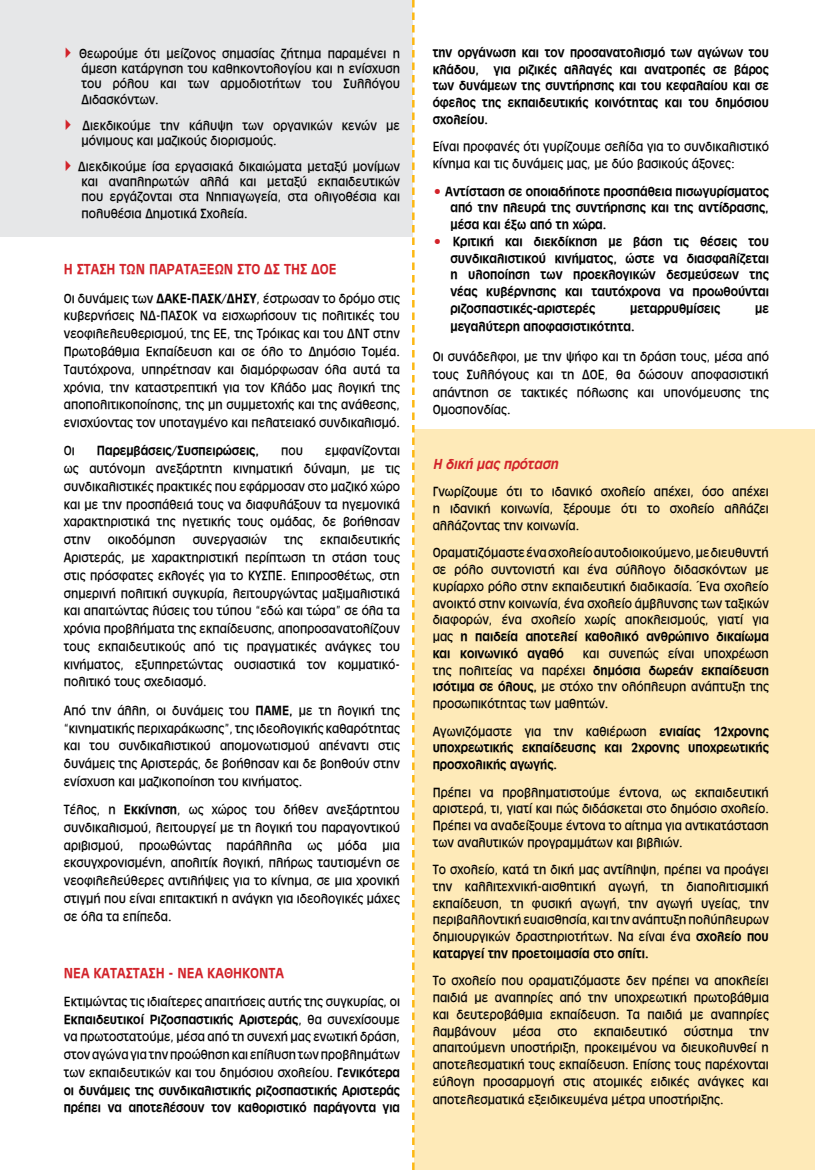
<style>
.page{position:relative;width:815px;height:1170px;background:#fff}
.page>*{position:absolute;margin:0;border:0;box-sizing:border-box;transform-origin:0 0}
.t1{font:15px "UB Antique Olive Bold";color:#d2232a;scale:.95 1}
.t2{font:italic 15px "UB Antique Olive Bold";color:#d2232a;scale:.95 1}
.t3{font:13.75px/17.8px "UB Antique Olive";color:#000;text-align:justify;scale:.95 1}
.t4{font:13.75px/16.8px "UB Antique Olive Bold";color:#000;text-align:justify;scale:.95 1}
.t5{font:13.75px/16.8px "UB Antique Olive Bold";color:#000;scale:.93 1}
.s1{font-family:"PF Din Text Pro";font-size:15px;color:#d2232a}
.s2{font-family:"UB Antique Olive Bold"}
.s3{font-family:"UB Antique Olive"}
.s4{font-family:"UB Antique Olive";color:#d2232a}
</style>
<div class="page">
<div style="left:0;top:0;width:412px;height:236px;background:#e6e7e8"></div>
<div style="left:415px;top:430px;width:400px;height:739px;background:#feeab8"></div>
<svg style="left:412px;top:0;width:3px;height:1169px"></svg>
<p class="t3" style="left:81px;top:46px;width:337px;line-height:15.2px;text-indent:-18px"><span class="s1">▶</span> Θεωρούμε ότι μείζονος σημασίας ζήτημα παραμένει η άμεση κατάργηση του καθηκοντολογίου και η ενίσχυση του ρόλου και των αρμοδιοτήτων του Συλλόγου Διδασκόντων.</p>
<p class="t3" style="left:81px;top:118px;width:337px;line-height:15.2px;text-indent:-18px"><span class="s1">▶</span> Διεκδικούμε την κάλυψη των οργανικών κενών με μόνιμους και μαζικούς διορισμούς.</p>
<p class="t3" style="left:81px;top:159px;width:337px;line-height:15.2px;text-indent:-18px"><span class="s1">▶</span> Διεκδικούμε ίσα εργασιακά δικαιώματα μεταξύ μονίμων και αναπληρωτών αλλά και μεταξύ εκπαιδευτικών που εργάζονται στα Νηπιαγωγεία, στα ολιγοθέσια και</p>
<p class="t3" style="left:81px;top:205px;width:176px">πολυθέσια Δημοτικά Σχολεία.</p>
<p class="t1" style="left:64px;top:261px;width:23px">Η στάση</p>
<p class="t1" style="left:120px;top:261px;width:41px">των παρατά</p>
<p class="t1" style="left:199px;top:261px;width:49px">ξεων στο</p>
<p class="t1" style="left:264px;top:261px;width:30px">ΔΣ της</p>
<p class="t1" style="left:311px;top:261px;width:28px">ΔΟΕ</p>
<p class="t3" style="left:64px;top:289px;width:355px">Οι δυνάμεις των <span class="s2">ΔΑΚΕ-ΠΑΣΚ/ΔΗΣΥ</span>, έστρωσαν το δρόμο στις κυβερνήσεις ΝΔ-ΠΑΣΟΚ να εισχωρήσουν τις πολιτικές του νεοφιλελευθερισμού, της ΕΕ, της Τρόικας και του ΔΝΤ στην Πρωτοβάθμια Εκπαίδευση και σε όλο το Δημόσιο Τομέα.<br>Ταυτόχρονα, υπηρέτησαν και διαμόρφωσαν όλα αυτά τα χρόνια, την καταστρεπτική για τον Κλάδο μας λογική της αποπολιτικοποίησης, της μη συμμετοχής και της ανάθεσης, ενισχύοντας τον υποταγμένο και πελατειακό συνδικαλισμό.</p>
<p class="t3" style="left:64px;top:442px;width:13px">Οι</p>
<p class="t4" style="left:97px;top:442px;width:172px">Παρεμβάσεις/Συσπειρώσεις,</p>
<p class="t3" style="left:281px;top:442px;width:25px">που</p>
<p class="t3" style="left:64px;top:442px;width:355px;text-indent:261px">εμφανίζονται ως αυτόνομη ανεξάρτητη κινηματική δύναμη, με τις συνδικαλιστικές πρακτικές που εφάρμοσαν στο μαζικό χώρο και με την προσπάθειά τους να διαφυλάξουν τα ηγεμονικά χαρακτηριστικά της ηγετικής τους ομάδας, δε βοήθησαν στην</p>
<p class="t3" style="left:64px;top:531px;width:355px;text-indent:257px">εκπαιδευτικής Αριστεράς, με χαρακτηριστική περίπτωση τη στάση τους στις πρόσφατες εκλογές για το ΚΥΣΠΕ. Επιπροσθέτως, στη σημερινή πολιτική συγκυρία, λειτουργώντας μαξιμαλιστικά και απαιτώντας λύσεις του τύπου “εδώ και τώρα” σε όλα τα χρόνια προβλήματα της εκπαίδευσης, αποπροσανατολίζουν τους εκπαιδευτικούς από τις πραγματικές ανάγκες του κινήματος, εξυπηρετώντας ουσιαστικά τον κομματικό&shy;πολιτικό τους σχεδιασμό.</p>
<p class="t3" style="left:64px;top:701px;width:355px">Από την άλλη, οι δυνάμεις του <span class="s2">ΠΑΜΕ,</span> με τη λογική της “κινηματικής περιχαράκωσης”, της ιδεολογικής καθαρότητας και του συνδικαλιστικού απομονωτισμού απέναντι στις δυνάμεις της Αριστεράς, δε βοήθησαν και δε βοηθούν στην ενίσχυση και μαζικοποίηση του κινήματος.</p>
<p class="t3" style="left:64px;top:801px;width:355px">Τέλος, η <span class="s2">Εκκίνηση</span>, ως χώρος του δήθεν ανεξάρτητου συνδικαλισμού, λειτουργεί με τη λογική του παραγοντικού αριβισμού, προωθώντας παράλληλα ως μόδα μια εκσυγχρονισμένη, απολιτίκ λογική, πλήρως ταυτισμένη σε νεοφιλελεύθερες αντιλήψεις για το κίνημα, σε μια χρονική στιγμή που είναι επιτακτική η ανάγκη για ιδεολογικές μάχες σε όλα τα επίπεδα.</p>
<p class="t3" style="left:108px;top:531px;width:73px">οικοδόμηση</p>
<p class="t3" style="left:193px;top:531px;width:80px">συνεργασιών</p>
<p class="t3" style="left:284px;top:531px;width:21px">της</p>
<p class="t1" style="left:64px;top:964px;width:10px">Νέα</p>
<p class="t1" style="left:94px;top:964px;width:18px">κατάσταση</p>
<p class="t1" style="left:169px;top:964px;width:20px">- Νέα</p>
<p class="t1" style="left:207px;top:964px;width:74px">καθήκοντα</p>
<p class="t3" style="left:64px;top:992px;width:355px">Εκτιμώντας τις ιδιαίτερες απαιτήσεις αυτής της συγκυρίας, οι</p>
<p class="t4" style="left:64px;top:1010px;width:355px">Εκπαιδευτικοί Ριζοσπαστικής Αριστεράς<span class="s3">, θα συνεχίσουμε</span></p>
<p class="t3" style="left:64px;top:1028px;width:355px">να πρωτοστατούμε, μέσα από τη συνεχή μας ενωτική δράση, στον αγώνα για την προώθηση και επίλυση των προβλημάτων των εκπαιδευτικών και του δημόσιου σχολείου. <span class="s2">Γενικότερα</span></p>
<p class="t5" style="left:64px;top:1081px;width:363px;line-height:17.8px">οι δυνάμεις της συνδικαλιστικής ριζοσπαστικής Αριστεράς πρέπει να αποτελέσουν τον καθοριστικό παράγοντα για</p>
<p class="t5" style="left:433px;top:44px;width:363px;text-align:justify">την οργάνωση και τον προσανατολισμό των αγώνων του κλάδου, για ριζικές αλλαγές και ανατροπές σε βάρος των δυνάμεων της συντήρησης και του κεφαλαίου και σε όφελος της εκπαιδευτικής κοινότητας και του δημόσιου σχολείου.</p>
<p class="t3" style="left:433px;top:139px;width:355px;line-height:16.8px">Είναι προφανές ότι γυρίζουμε σελίδα για το συνδικαλιστικό κίνημα και τις δυνάμεις μας, με δύο βασικούς άξονες:</p>
<p class="t4" style="left:450px;top:183px;width:337px;text-indent:-18px"><span class="s4">•</span> Αντίσταση σε οποιαδήποτε προσπάθεια πισωγυρίσματος από την πλευρά της συντήρησης και της αντίδρασης, μέσα και έξω από τη χώρα.</p>
<p class="t4" style="left:450px;top:233px;width:337px;text-indent:-18px"><span class="s4">•</span> Κριτική και διεκδίκηση με βάση τις θέσεις του συνδικαλιστικού κινήματος, ώστε να διασφαλίζεται η υλοποίηση των προεκλογικών δεσμεύσεων της νέας κυβέρνησης και ταυτόχρονα να προωθούνται ριζοσπαστικές-αριστερές</p>
<p class="t4" style="left:630px;top:300px;width:96px">μεταρρυθμίσεις</p>
<p class="t4" style="left:755px;top:300px;width:16px">με</p>
<p class="t4" style="left:450px;top:318px;width:195px">μεγαλύτερη αποφασιστικότητα.</p>
<p class="t3" style="left:433px;top:348px;width:355px">Οι συνάδελφοι, με την ψήφο και τη δράση τους, μέσα από τους Συλλόγους και τη ΔΟΕ, θα δώσουν αποφασιστική απάντηση σε τακτικές πόλωσης και υπονόμευσης της Ομοσπονδίας.</p>
<p class="t2" style="left:433px;top:456px;width:134px">Η δική μας πρόταση</p>
<p class="t3" style="left:433px;top:483px;width:355px;line-height:16.8px">Γνωρίζουμε ότι το ιδανικό σχολείο απέχει, όσο απέχει η ιδανική κοινωνία, ξέρουμε ότι το σχολείο αλλάζει αλλάζοντας την κοινωνία.</p>
<p class="t3" style="left:433px;top:544px;width:355px;line-height:16.8px">Οραματιζόμαστε ένα σχολείο αυτοδιοικούμενο, με διευθυντή σε ρόλο συντονιστή και ένα σύλλογο διδασκόντων με κυρίαρχο ρόλο στην εκπαιδευτική διαδικασία. Ένα σχολείο ανοικτό στην κοινωνία, ένα σχολείο άμβλυνσης των ταξικών διαφορών, ένα σχολείο χωρίς αποκλεισμούς, γιατί για</p>
<p class="t4" style="left:433px;top:628px;width:355px"><span class="s3">μας</span> η παιδεία αποτελεί καθολικό ανθρώπινο δικαίωμα και κοινωνικό αγαθό</p>
<p class="t3" style="left:583px;top:644px;width:197px">και συνεπώς είναι υποχρέωση</p>
<p class="t4" style="left:433px;top:662px;width:355px"><span class="s3">της πολιτείας να παρέχει</span> δημόσια δωρεάν εκπαίδευση</p>
<p class="t3" style="left:433px;top:678px;width:355px;line-height:16.8px"><span class="s2">ισότιμα σε όλους,</span> με στόχο την ολόπλευρη ανάπτυξη της προσωπικότητας των μαθητών.</p>
<p class="t3" style="left:433px;top:722px;width:355px">Αγωνιζόμαστε για την καθιέρωση <span class="s2">ενιαίας 12χρονης</span></p>
<p class="t4" style="left:433px;top:739px;width:355px">υποχρεωτικής εκπαίδευσης και 2χρονης υποχρεωτικής προσχολικής αγωγής.</p>
<p class="t3" style="left:433px;top:783px;width:355px;line-height:16.8px">Πρέπει να προβληματιστούμε έντονα, ως εκπαιδευτική αριστερά, τι, γιατί και πώς διδάσκεται στο δημόσιο σχολείο.<br>Πρέπει να αναδείξουμε έντονα το αίτημα για αντικατάσταση των αναλυτικών προγραμμάτων και βιβλιών.</p>
<p class="t3" style="left:433px;top:861px;width:355px;line-height:16.8px">Το σχολείο, κατά τη δική μας αντίληψη, πρέπει να προάγει την καλλιτεχνική-αισθητική αγωγή, τη διαπολιτισμική εκπαίδευση, τη φυσική αγωγή, την αγωγή υγείας, την περιβαλλοντική ευαισθησία, και την ανάπτυξη πολύπλευρων δημιουργικών δραστηριοτήτων. Να είναι ένα <span class="s2">σχολείο που</span></p>
<p class="t4" style="left:433px;top:945px;width:229px">καταργεί την προετοιμασία στο σπίτι.</p>
<p class="t3" style="left:433px;top:972px;width:355px;line-height:16.9px">Το σχολείο που οραματιζόμαστε δεν πρέπει να αποκλείει παιδιά με αναπηρίες από την υποχρεωτική πρωτοβάθμια και δευτεροβάθμια εκπαίδευση. Τα παιδιά με αναπηρίες λαμβάνουν μέσα στο εκπαιδευτικό σύστημα την απαιτούμενη υποστήριξη, προκειμένου να διευκολυνθεί η αποτελεσματική τους εκπαίδευση. Επίσης τους παρέχονται εύλογη προσαρμογή στις ατομικές ειδικές ανάγκες και αποτελεσματικά εξειδικευμένα μέτρα υποστήριξης.</p>
</div>
